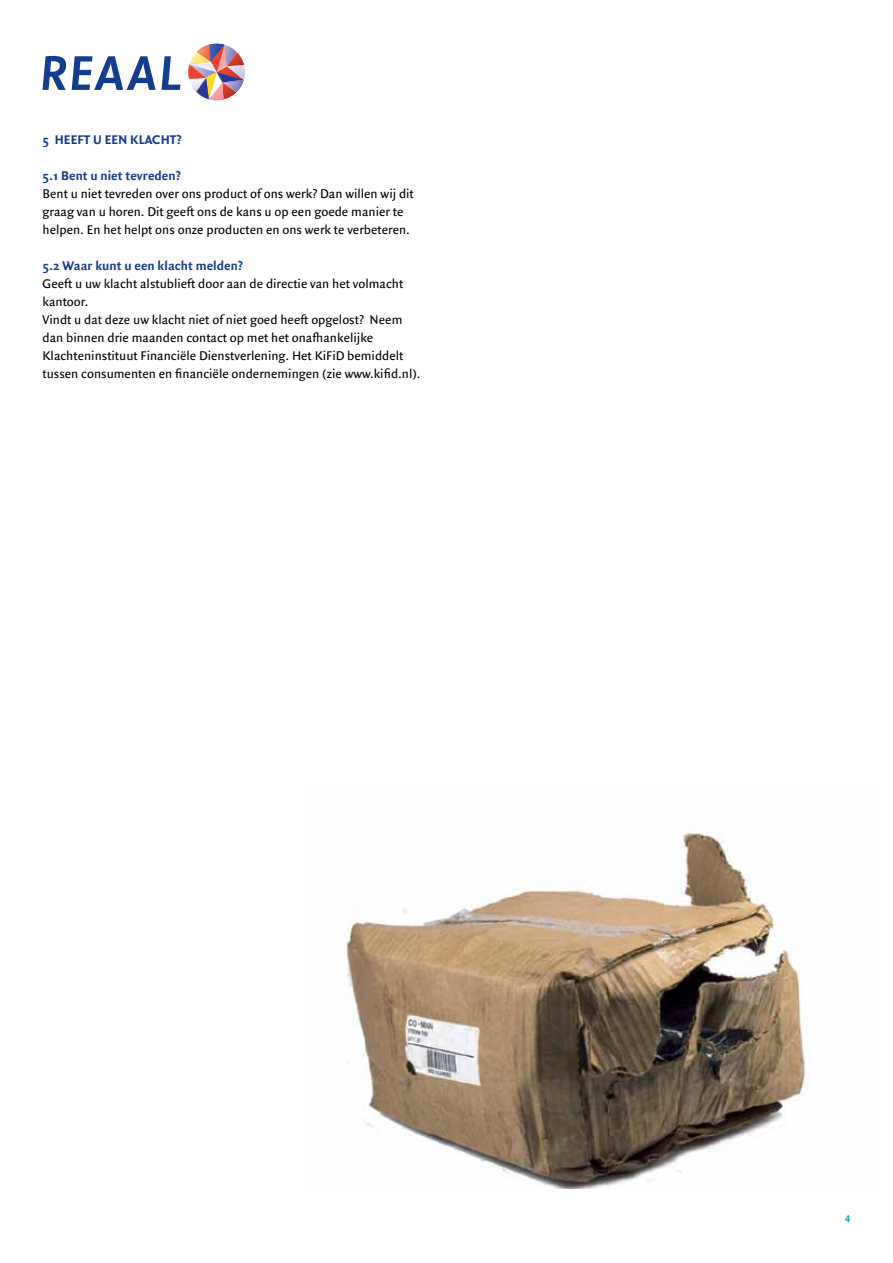
<style>
.page{position:relative;width:893px;height:1263px;background:#fff}
.page>*{position:absolute;margin:0;border:0;box-sizing:border-box;transform-origin:0 0}
.t1{font:13.5px/18px "Quadraat Sans";color:#000}
.t2{font:700 13.5px "Quadraat Sans";color:#133d8d}
.t3{font:10.5px "Quadraat Sans Bold Alt Num";color:#00a3c7}
</style>
<div class="page">
<svg style="left:43px;top:56px;width:113px;height:34px"></svg>
<svg style="left:162px;top:44px;width:83px;height:57px"></svg>
<img style="left:346px;top:825px;width:465px;height:363px">
<p class="t2" style="left:43px;top:132px;width:140px">5 HEEFT U EEN KLACHT?</p>
<p class="t2" style="left:43px;top:168px;width:140px">5.1 Bent u niet tevreden?</p>
<p class="t1" style="left:43px;top:185px;width:373px">Bent u niet tevreden over ons product of ons werk? Dan willen wij dit graag van u horen. Dit geeft ons de kans u op een goede manier te helpen. En het helpt ons onze producten en ons werk te verbeteren.</p>
<p class="t2" style="left:43px;top:258px;width:202px">5.2 Waar kunt u een klacht melden?</p>
<p class="t1" style="left:43px;top:275px;width:379px">Geeft u uw klacht alstublieft door aan de directie van het volmacht kantoor.<br>Vindt u dat deze uw klacht niet of niet goed heeft opgelost? Neem dan binnen drie maanden contact op met het onafhankelijke Klachteninstituut Financiële Dienstverlening. Het KiFiD bemiddelt tussen consumenten en financiële ondernemingen (zie www.kifid.nl).</p>
<p class="t3" style="left:845px;top:1213px;width:7px">4</p>
</div>
